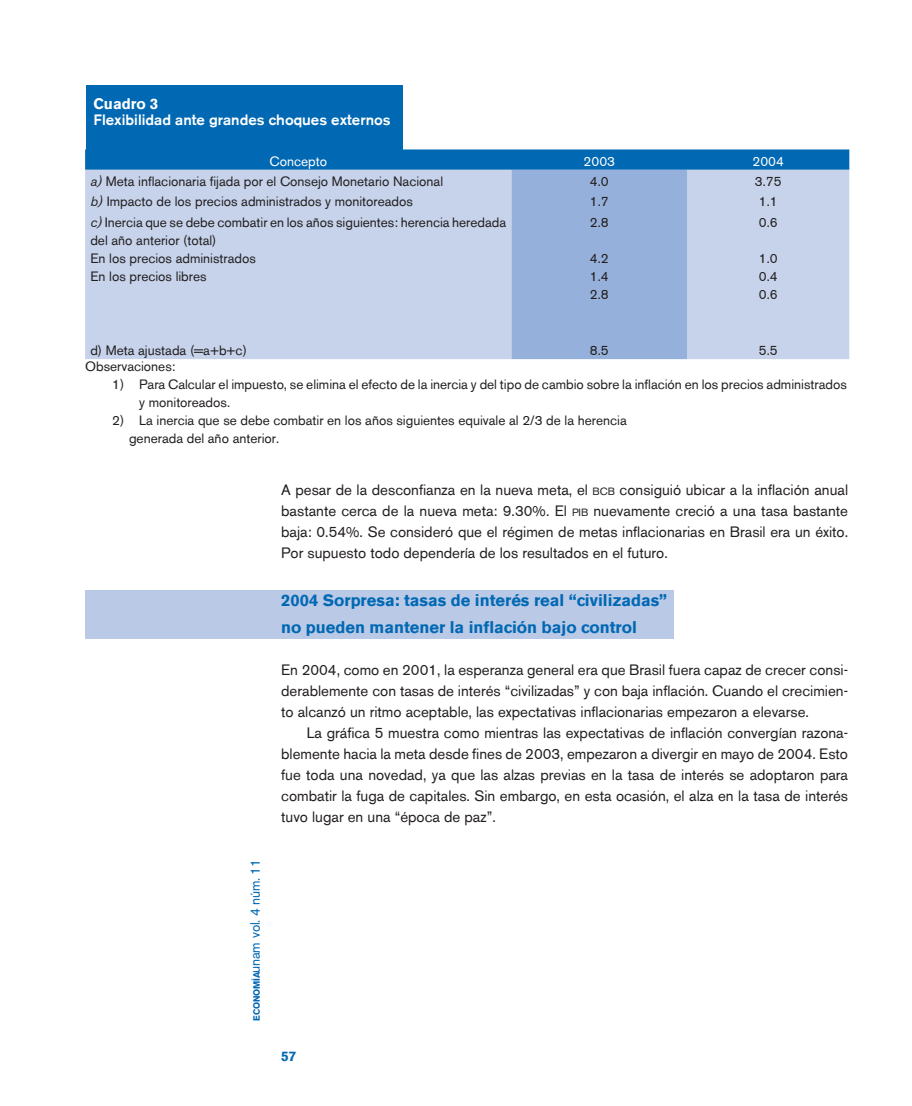
<style>
.page{position:relative;width:912px;height:1106px;background:#fff}
.page>*{position:absolute;margin:0;border:0;box-sizing:border-box;transform-origin:0 0}
.t1{font:700 16.5px/27px "Akzidenz Grotesk BE";color:#0168b3}
.t2{font:15px/21px "Akzidenz Grotesk BE";color:#231f20;text-align:justify}
.t3{font:500 15px "Akzidenz Grotesk BE";color:#fff}
.t4{font:700 15px "Akzidenz Grotesk BE";color:#fff}
.t5{font:13.5px/18px "Akzidenz Grotesk BE";color:#231f20}
.t6{font:13.5px "Akzidenz Grotesk BE";letter-spacing:-.01em;color:#0168b3}
.t7{font:13.5px "Akzidenz Grotesk BE";color:#fff}
.t8{font:700 13.5px "Akzidenz Grotesk BE";color:#0168b3}
.s1{font-style:italic}
.s2{font-weight:700;font-size:8.85px}
.s3{font-size:10.5px}
</style>
<div class="page">
<div style="left:85px;top:590px;width:588px;height:48px;background:#b9c9e6"></div>
<div style="left:86px;top:85px;width:316px;height:64px;background:#0168b3"></div>
<svg style="left:85px;top:149px;width:764px;height:210px;background:#a8c1e2"></svg>
<p class="t4" style="left:94px;top:95px;width:66px">Cuadro 3</p>
<p class="t3" style="left:94px;top:111px;width:298px">Flexibilidad ante grandes choques externos</p>
<p class="t7" style="left:269px;top:153px;width:59px">Concepto</p>
<p class="t7" style="left:583px;top:153px;width:33px">2003</p>
<p class="t7" style="left:752px;top:153px;width:33px">2004</p>
<p class="t5" style="left:90px;top:172px;width:354px"><span class="s1">a)</span> Meta inflacionaria fijada por el Consejo Monetario Nacional</p>
<p class="t5" style="left:589px;top:172px;width:20px">4.0</p>
<p class="t5" style="left:754px;top:172px;width:28px">3.75</p>
<p class="t5" style="left:90px;top:192px;width:324px"><span class="s1">b)</span> Impacto de los precios administrados y monitoreados</p>
<p class="t5" style="left:589px;top:192px;width:20px">1.7</p>
<p class="t5" style="left:758px;top:192px;width:20px">1.1</p>
<p class="t5" style="left:90px;top:213px;width:417px"><span class="s1">c)</span> Inercia que se debe combatir en los años siguientes: herencia heredada del año anterior (total)<br>En los precios administrados<br>En los precios libres</p>
<p class="t5" style="left:589px;top:213px;width:20px">2.8</p>
<p class="t5" style="left:758px;top:213px;width:20px">0.6</p>
<p class="t5" style="left:758px;top:249px;width:20px;text-align:justify">1.0<br>0.4<br>0.6</p>
<p class="t5" style="left:589px;top:249px;width:20px;text-align:justify">4.2<br>1.4<br>2.8</p>
<p class="t5" style="left:90px;top:341px;width:158px">d) Meta ajustada (=a+b+c)</p>
<p class="t5" style="left:589px;top:341px;width:20px">8.5</p>
<p class="t5" style="left:758px;top:341px;width:20px">5.5</p>
<p class="t5" style="left:85px;top:357px;width:92px">Observaciones:</p>
<p class="t5" style="left:139px;top:375px;width:708px;text-indent:-27px">1) Para Calcular el impuesto, se elimina el efecto de la inercia y del tipo de cambio sobre la inflación en los precios administrados y monitoreados.</p>
<p class="t5" style="left:129px;top:411px;width:499px;text-indent:-17px">2) La inercia que se debe combatir en los años siguientes equivale al 2/3 de la herencia generada del año anterior.</p>
<p class="t6" style="left:247px;top:1020px;width:163px;rotate:-90deg"><span class="s2">ECONOMÍA</span>unam vol. 4 núm. 11</p>
<p class="t2" style="left:281px;top:479px;width:568px">A pesar de la desconfianza en la nueva meta, el <span class="s3">BCB</span> consiguió ubicar a la inflación anual bastante cerca de la nueva meta: 9.30%. El <span class="s3">PIB</span> nuevamente creció a una tasa bastante baja: 0.54%. Se consideró que el régimen de metas inflacionarias en Brasil era un éxito.<br>Por supuesto todo dependería de los resultados en el futuro.</p>
<p class="t1" style="left:281px;top:586px;width:387px">2004 Sorpresa: tasas de interés real “civilizadas” no pueden mantener la inflación bajo control</p>
<p class="t2" style="left:281px;top:659px;width:568px">En 2004, como en 2001, la esperanza general era que Brasil fuera capaz de crecer consi&shy;derablemente con tasas de interés “civilizadas” y con baja inflación. Cuando el crecimien&shy;to alcanzó un ritmo aceptable, las expectativas inflacionarias empezaron a elevarse.</p>
<p class="t2" style="left:281px;top:722px;width:568px;text-indent:26px">La gráfica 5 muestra como mientras las expectativas de inflación convergían razona&shy;blemente hacia la meta desde fines de 2003, empezaron a divergir en mayo de 2004. Esto fue toda una novedad, ya que las alzas previas en la tasa de interés se adoptaron para combatir la fuga de capitales. Sin embargo, en esta ocasión, el alza en la tasa de interés tuvo lugar en una “época de paz”.</p>
<p class="t8" style="left:281px;top:1048px;width:17px">57</p>
</div>
